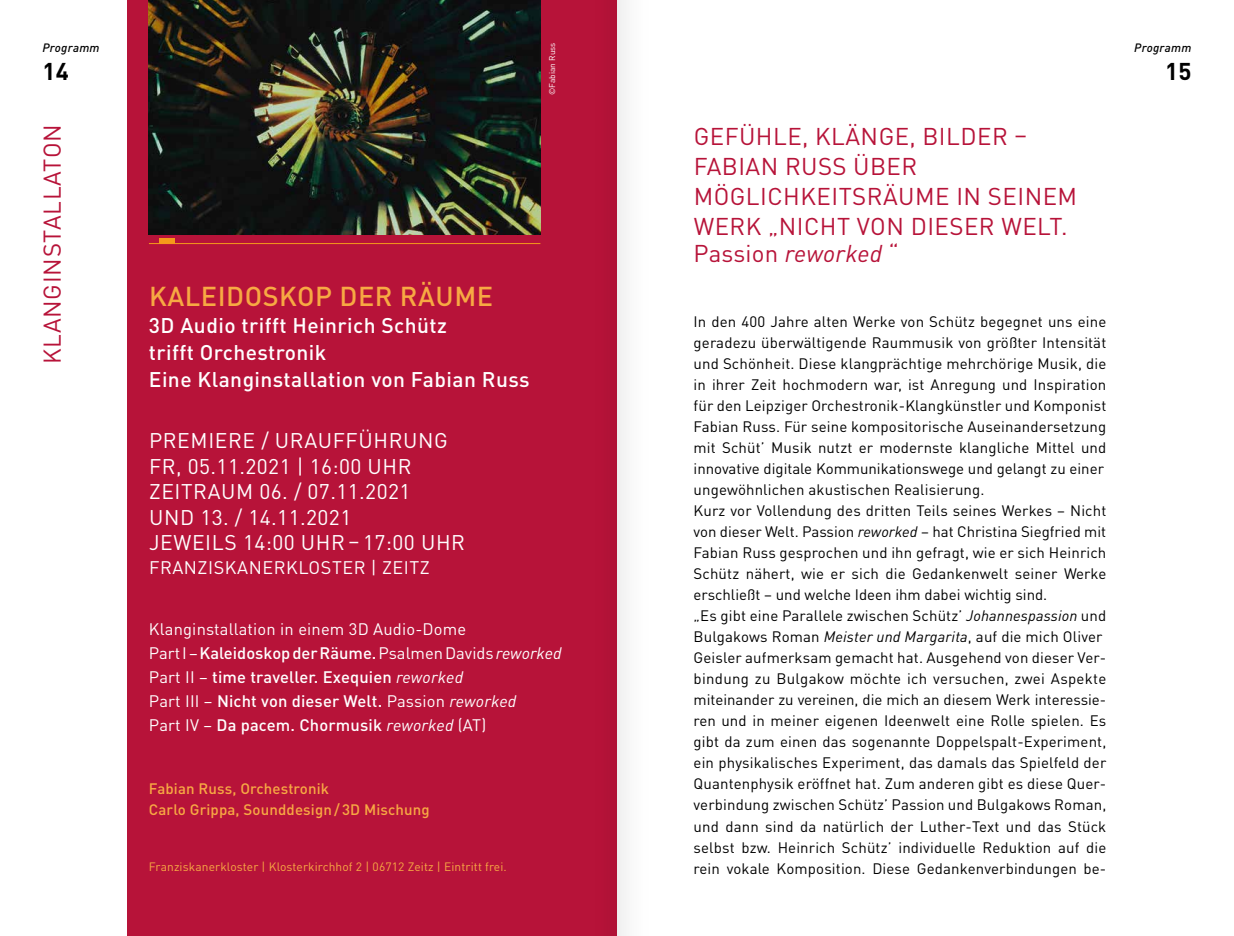
<style>
.page{position:relative;width:1234px;height:936px;background:#fff}
.page>*{position:absolute;margin:0;border:0;box-sizing:border-box;transform-origin:0 0}
.t1{font:500 27px "DINOT";letter-spacing:.02em;color:#f7a943}
.t2{font:24px/30px "DINOT";letter-spacing:.02em;color:#b71339}
.t3{font:700 24px "DINOT";color:#000}
.t4{font:21px/25.5px "DINOT";letter-spacing:.03em;color:#fff}
.t5{font:500 21px/27px "DINOT";letter-spacing:.02em;color:#fff}
.t6{font:18px "DINOT";letter-spacing:.03em;color:#fff}
.t7{font:16.5px/24px "DINOT";letter-spacing:.01em;color:#fff}
.t8{font:15px/21px "DINOT";letter-spacing:.01em;color:#000}
.t9{font:500 15px/21px "DINOT";letter-spacing:.01em;color:#f7a943}
.t10{font:12px "DINOT";letter-spacing:.01em;color:#f7a943}
.t11{font:italic 500 12px "DINOT";letter-spacing:.02em;color:#000}
.t12{font:8.25px "DINOT";letter-spacing:.01em;color:#fff}
.s1{font-weight:500}
.s2{font-style:italic}
</style>
<div class="page">
<div style="left:128px;top:0;width:489px;height:935px;background:#b71339"></div>
<img style="left:149px;top:0;width:391px;height:234px">
<hr style="left:149px;top:243px;width:391px;height:1px;background:#f5991a">
<div style="left:159px;top:238px;width:15px;height:5px;background:#f5991a"></div>
<div style="left:594px;top:0;width:23px;height:935px;background:#b31237"></div>
<p class="t12" style="left:546px;top:95px;width:54px;rotate:-90deg">©Fabian Russ</p>
<p class="t11" style="left:43px;top:39px;width:59px">Programm</p>
<p class="t11" style="left:1133px;top:39px;width:59px">Programm</p>
<h2 class="t3" style="left:43px;top:56px;width:28px">14</h2>
<h2 class="t3" style="left:1164px;top:56px;width:28px">15</h2>
<h2 class="t2" style="left:36px;top:364px;width:241px;rotate:-90deg">KLANGINSTALLATON</h2>
<h1 class="t1" style="left:149px;top:278px;width:345px">KALEIDOSKOP DER RÄUME</h1>
<h3 class="t5" style="left:149px;top:311px;width:382px">3D Audio trifft Heinrich Schütz<br>trifft Orchestronik<br>Eine Klanginstallation von Fabian Russ</h3>
<h3 class="t4" style="left:149px;top:427px;width:317px">PREMIERE / URAUFFÜHRUNG<br>FR, 05.11.2021 | 16:00 UHR<br>ZEITRAUM 06. / 07.11.2021<br>UND 13. / 14.11.2021<br>JEWEILS 14:00 UHR – 17:00 UHR</h3>
<p class="t6" style="left:149px;top:555px;width:282px">FRANZISKANERKLOSTER | ZEITZ</p>
<p class="t7" style="left:149px;top:615px;width:414px">Klanginstallation in einem 3D Audio-Dome<br>Part I – <span class="s1">Kaleidoskop der Räume.</span> Psalmen Davids <span class="s2">reworked </span>Part II – <span class="s1">time traveller. Exequien</span> <span class="s2">reworked<br></span>Part III – <span class="s1">Nicht von dieser Welt.</span> Passion <span class="s2">reworked<br></span>Part IV – <span class="s1">Da pacem. Chormusik</span> <span class="s2">reworked</span> (AT)</p>
<p class="t9" style="left:149px;top:777px;width:282px">Fabian Russ, Orchestronik<br>Carlo Grippa, Sounddesign / 3D Mischung</p>
<h2 class="t2" style="left:693px;top:120px;width:385px">GEFÜHLE, KLÄNGE, BILDER –<br>FABIAN RUSS ÜBER<br>MÖGLICHKEITSRÄUME IN SEINEM<br>WERK „NICHT VON DIESER WELT.</h2>
<h2 class="t2" style="left:693px;top:237px;width:207px">Passion <span class="s2">reworked</span> “</h2>
<p class="t8" style="left:693px;top:310px;width:414px">In den 400 Jahre alten Werke von Schütz begegnet uns eine geradezu überwältigende Raummusik von größter Intensität und Schönheit. Diese klangprächtige mehrchörige Musik, die in ihrer Zeit hochmodern war, ist Anregung und Inspiration für den Leipziger Orchestronik-Klangkünstler und Komponist Fabian Russ. Für seine kompositorische Auseinandersetzung mit Schüt’ Musik nutzt er modernste klangliche Mittel und innovative digitale Kommunikationswege und gelangt zu einer ungewöhnlichen akustischen Realisierung.<br>Kurz vor Vollendung des dritten Teils seines Werkes – Nicht von dieser Welt. Passion <span class="s2">reworked</span> – hat Christina Siegfried mit Fabian Russ gesprochen und ihn gefragt, wie er sich Heinrich Schütz nähert, wie er sich die Gedankenwelt seiner Werke erschließt – und welche Ideen ihm dabei wichtig sind.<br>„Es gibt eine Parallele zwischen Schütz’ <span class="s2">Johannespassion</span> und Bulgakows Roman <span class="s2">Meister und Margarita</span>, auf die mich Oliver Geisler aufmerksam gemacht hat. Ausgehend von dieser Ver&shy;bindung zu Bulgakow möchte ich versuchen, zwei Aspekte miteinander zu vereinen, die mich an diesem Werk interessie&shy;ren und in meiner eigenen Ideenwelt eine Rolle spielen. Es gibt da zum einen das sogenannte Doppelspalt-Experiment, ein physikalisches Experiment, das damals das Spielfeld der Quantenphysik eröffnet hat. Zum anderen gibt es diese Quer&shy;verbindung zwischen Schütz’ Passion und Bulgakows Roman, und dann sind da natürlich der Luther-Text und das Stück selbst bzw. Heinrich Schütz’ individuelle Reduktion auf die</p>
<p class="t10" style="left:149px;top:858px;width:359px">Franziskanerkloster | Klosterkirchhof 2 | 06712 Zeitz | Eintritt frei.</p>
<p class="t8" style="left:693px;top:856px;width:414px">rein vokale Komposition. Diese Gedankenverbindungen be-</p>
</div>
